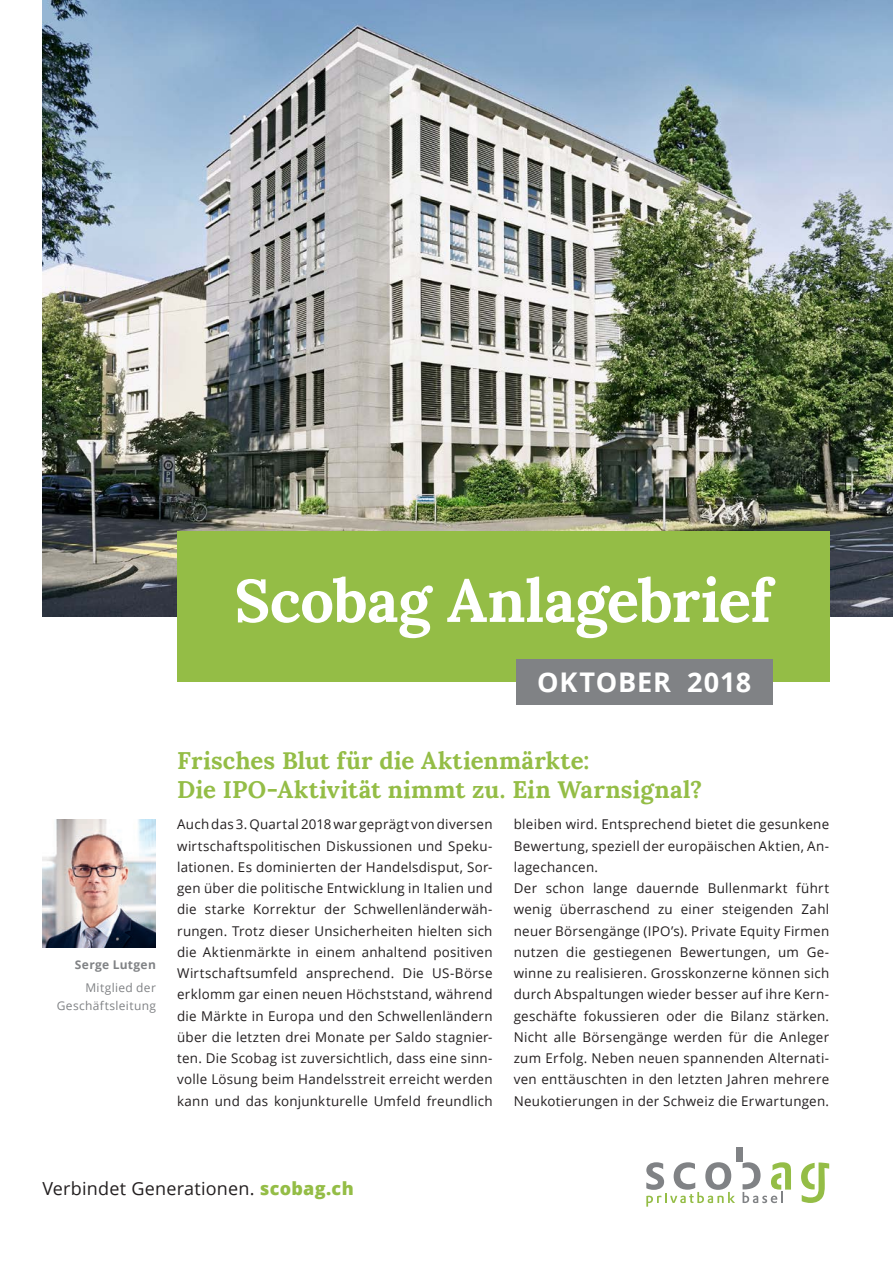
<style>
.page{position:relative;width:893px;height:1263px;background:#fff}
.page>*{position:absolute;margin:0;border:0;box-sizing:border-box;transform-origin:0 0}
.t1{font:700 60px "Lora";letter-spacing:-.01em;color:#fff}
.t2{font:700 27.15px "Open Sans";letter-spacing:.03em;color:#fff}
.t3{font:700 24px/28.8px "Lora";letter-spacing:.01em;color:#94bd46}
.t4{font:18px "Open Sans";letter-spacing:.01em;color:#231f20}
.t5{font:13.5px/21.3px "Open Sans";letter-spacing:.02em;color:#231f20;text-align:justify}
.t6{font:12px/18px "Open Sans";letter-spacing:.03em;color:#808285;text-align:right}
.t7{font:700 12px "Open Sans";letter-spacing:.03em;color:#808285}
.s1{font-weight:800;color:#94bd46}
</style>
<div class="page">
<svg style="left:801px;top:1162px;width:28px;height:41px"></svg>
<div style="left:736px;top:1147px;width:7px;height:15px;background:#808285"></div>
<svg style="left:646px;top:1162px;width:89px;height:44px"></svg>
<svg style="left:743px;top:1162px;width:48px;height:41px"></svg>
<img style="left:43px;top:0;width:850px;height:617px">
<div style="left:177px;top:531px;width:652px;height:151px;background:#94bd46"></div>
<div style="left:516px;top:659px;width:256px;height:46px;background:#808285"></div>
<img style="left:43px;top:820px;width:113px;height:127px">
<h1 class="t1" style="left:234px;top:549px;width:539px">Scobag Anlagebrief</h1>
<h2 class="t2" style="left:537px;top:663px;width:216px">OKTOBER 2018</h2>
<p class="t7" style="left:75px;top:956px;width:83px">Serge Lutgen</p>
<p class="t6" style="left:57px;top:978px;width:101px">Mitglied der<br>Geschäftsleitung</p>
<h3 class="t3" style="left:177px;top:744px;width:527px">Frisches Blut für die Aktienmärkte:<br>Die IPO-Aktivität nimmt zu. Ein Warnsignal?</h3>
<p class="t5" style="left:177px;top:813px;width:317px">Auch das 3. Quartal 2018 war geprägt von diversen wirtschaftspolitischen Diskussionen und Speku&shy;lationen. Es dominierten der Handelsdisput, Sor&shy;gen über die politische Entwicklung in Italien und die starke Korrektur der Schwellenländerwäh&shy;rungen. Trotz dieser Unsicherheiten hielten sich die Aktienmärkte in einem anhaltend positiven Wirtschaftsumfeld ansprechend. Die US-Börse erklomm gar einen neuen Höchststand, während die Märkte in Europa und den Schwellenländern über die letzten drei Monate per Saldo stagnier&shy;ten. Die Scobag ist zuversichtlich, dass eine sinn&shy;volle Lösung beim Handelsstreit erreicht werden kann und das konjunkturelle Umfeld freundlich</p>
<p class="t5" style="left:514px;top:813px;width:317px;text-align:left">bleiben wird. Entsprechend bietet die gesunkene Bewertung, speziell der europäischen Aktien, An&shy;lagechancen.<br>Der schon lange dauernde Bullenmarkt führt wenig überraschend zu einer steigenden Zahl neuer Börsengänge (IPO’s). Private Equity Firmen nutzen die gestiegenen Bewertungen, um Ge&shy;winne zu realisieren. Grosskonzerne können sich durch Abspaltungen wieder besser auf ihre Kern&shy;geschäfte fokussieren oder die Bilanz stärken.<br>Nicht alle Börsengänge werden für die Anleger zum Erfolg. Neben neuen spannenden Alternati&shy;ven enttäuschten in den letzten Jahren mehrere Neukotierungen in der Schweiz die Erwartungen.</p>
<h3 class="t4" style="left:43px;top:1176px;width:313px">Verbindet Generationen. <span class="s1">scobag.ch</span></h3>
</div>
